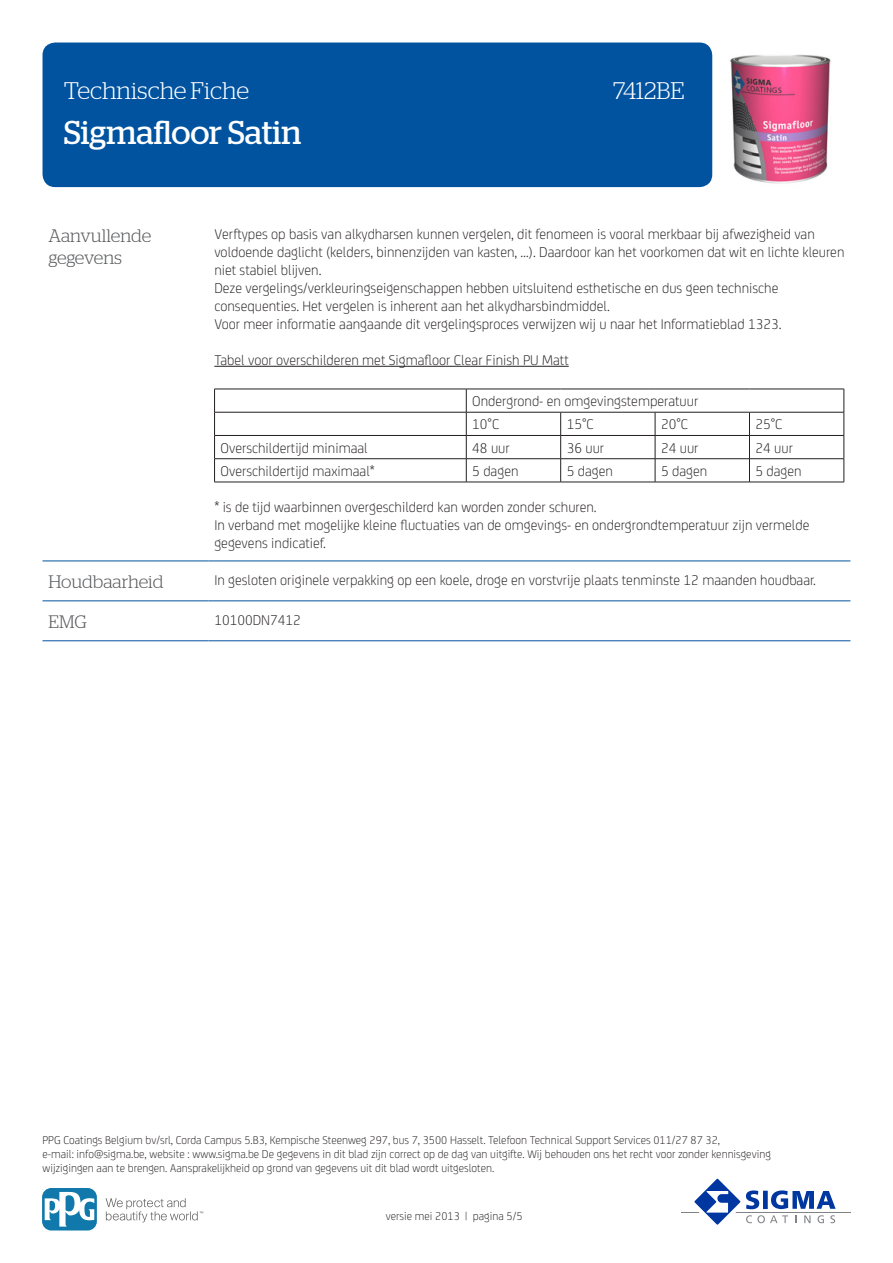
<style>
.page{position:relative;width:893px;height:1263px;background:#fff}
.page>*{position:absolute;margin:0;border:0;box-sizing:border-box;transform-origin:0 0}
.t1{font:33px "Stag";color:#fff}
.t2{font:300 24px "Stag";color:#fff}
.KOP{font:300 18px/21.6px "Stag";letter-spacing:-.005em;color:#57585a}
.BODY{font:300 15px/18px "FS Joey";color:#231f20}
.t3{font:300 12px/14.4px "FS Joey";color:#231f20}
</style>
<div class="page">
<div style="left:43px;top:43px;width:669px;height:144px;background:#0153a0;border-radius:13px"></div>
<hr style="left:681px;top:1211px;width:169px;height:1px;background:#808285">
<svg style="left:689px;top:1178px;width:147px;height:47px"></svg>
<svg style="left:106px;top:1198px;width:97px;height:24px"></svg>
<svg style="left:43px;top:1188px;width:54px;height:42px"></svg>
<svg style="left:45px;top:1191px;width:49px;height:35px"></svg>
<hr style="left:43px;top:560px;width:165px;height:1px;background:#0153a0">
<hr style="left:208px;top:560px;width:642px;height:1px;background:#0153a0">
<hr style="left:43px;top:600px;width:165px;height:1px;background:#0153a0">
<hr style="left:208px;top:600px;width:642px;height:1px;background:#0153a0">
<hr style="left:43px;top:640px;width:165px;height:1px;background:#0153a0">
<hr style="left:208px;top:640px;width:642px;height:1px;background:#0153a0">
<hr style="left:214px;top:366px;width:355px;height:1px;background:#231f20">
<hr style="left:214px;top:389px;width:252px;height:1px;background:#231f20">
<hr style="left:466px;top:389px;width:95px;height:1px;background:#231f20">
<hr style="left:561px;top:389px;width:94px;height:1px;background:#231f20">
<hr style="left:655px;top:389px;width:94px;height:1px;background:#231f20">
<hr style="left:749px;top:389px;width:95px;height:1px;background:#231f20">
<hr style="left:214px;top:412px;width:252px;height:1px;background:#231f20">
<hr style="left:466px;top:412px;width:95px;height:1px;background:#231f20">
<hr style="left:561px;top:412px;width:94px;height:1px;background:#231f20">
<hr style="left:655px;top:412px;width:94px;height:1px;background:#231f20">
<hr style="left:749px;top:412px;width:95px;height:1px;background:#231f20">
<hr style="left:214px;top:435px;width:252px;height:1px;background:#231f20">
<hr style="left:466px;top:435px;width:95px;height:1px;background:#231f20">
<hr style="left:561px;top:435px;width:94px;height:1px;background:#231f20">
<hr style="left:655px;top:435px;width:94px;height:1px;background:#231f20">
<hr style="left:749px;top:435px;width:95px;height:1px;background:#231f20">
<hr style="left:214px;top:458px;width:252px;height:1px;background:#231f20">
<svg style="left:214px;top:389px;width:1px;height:93px"></svg>
<hr style="left:466px;top:458px;width:95px;height:1px;background:#231f20">
<svg style="left:466px;top:389px;width:1px;height:93px"></svg>
<hr style="left:561px;top:458px;width:94px;height:1px;background:#231f20">
<svg style="left:560px;top:412px;width:1px;height:70px"></svg>
<hr style="left:655px;top:458px;width:94px;height:1px;background:#231f20">
<svg style="left:655px;top:412px;width:1px;height:70px"></svg>
<hr style="left:749px;top:458px;width:95px;height:1px;background:#231f20">
<svg style="left:749px;top:412px;width:1px;height:70px"></svg>
<svg style="left:844px;top:389px;width:1px;height:93px"></svg>
<hr style="left:214px;top:482px;width:252px;height:1px;background:#231f20">
<hr style="left:466px;top:482px;width:95px;height:1px;background:#231f20">
<hr style="left:561px;top:482px;width:94px;height:1px;background:#231f20">
<hr style="left:655px;top:482px;width:94px;height:1px;background:#231f20">
<hr style="left:749px;top:482px;width:95px;height:1px;background:#231f20">
<img style="left:730px;top:54px;width:101px;height:130px">
<h2 class="t2" style="left:64px;top:77px;width:187px">Technische Fiche</h2>
<h2 class="t2" style="left:613px;top:77px;width:73px">7412BE</h2>
<h1 class="t1" style="left:64px;top:114px;width:239px">Sigmafloor Satin</h1>
<p class="KOP" style="left:49px;top:225px;width:104px">Aanvullende gegevens</p>
<p class="BODY" style="left:214px;top:224px;width:632px">Verftypes op basis van alkydharsen kunnen vergelen, dit fenomeen is vooral merkbaar bij afwezigheid van voldoende daglicht (kelders, binnenzijden van kasten, …). Daardoor kan het voorkomen dat wit en lichte kleuren niet stabiel blijven.<br>Deze vergelings/verkleuringseigenschappen hebben uitsluitend esthetische en dus geen technische consequenties. Het vergelen is inherent aan het alkydharsbindmiddel.<br>Voor meer informatie aangaande dit vergelingsproces verwijzen wij u naar het Informatieblad 1323.</p>
<p class="BODY" style="left:214px;top:350px;width:356px">Tabel voor overschilderen met Sigmafloor Clear Finish PU Matt</p>
<p class="BODY" style="left:472px;top:391px;width:227px">Ondergrond- en omgevingstemperatuur</p>
<p class="BODY" style="left:472px;top:415px;width:29px">10°C</p>
<p class="BODY" style="left:567px;top:415px;width:29px">15°C</p>
<p class="BODY" style="left:661px;top:415px;width:29px">20°C</p>
<p class="BODY" style="left:755px;top:415px;width:29px">25°C</p>
<p class="BODY" style="left:221px;top:438px;width:149px">Overschildertijd minimaal</p>
<p class="BODY" style="left:472px;top:438px;width:39px">48 uur</p>
<p class="BODY" style="left:567px;top:438px;width:39px">36 uur</p>
<p class="BODY" style="left:661px;top:438px;width:39px">24 uur</p>
<p class="BODY" style="left:755px;top:438px;width:39px">24 uur</p>
<p class="BODY" style="left:221px;top:461px;width:156px">Overschildertijd maximaal*</p>
<p class="BODY" style="left:472px;top:461px;width:48px">5 dagen</p>
<p class="BODY" style="left:567px;top:461px;width:48px">5 dagen</p>
<p class="BODY" style="left:661px;top:461px;width:48px">5 dagen</p>
<p class="BODY" style="left:755px;top:461px;width:48px">5 dagen</p>
<p class="BODY" style="left:214px;top:497px;width:597px">* is de tijd waarbinnen overgeschilderd kan worden zonder schuren.<br>In verband met mogelijke kleine fluctuaties van de omgevings- en ondergrondtemperatuur zijn vermelde gegevens indicatief.</p>
<p class="KOP" style="left:49px;top:571px;width:116px">Houdbaarheid</p>
<p class="BODY" style="left:214px;top:570px;width:603px">In gesloten originele verpakking op een koele, droge en vorstvrije plaats tenminste 12 maanden houdbaar.</p>
<p class="KOP" style="left:49px;top:611px;width:40px">EMG</p>
<p class="BODY" style="left:214px;top:610px;width:88px">10100DN7412</p>
<p class="t3" style="left:43px;top:1132px;width:730px">PPG Coatings Belgium bv/srl, Corda Campus 5.B3, Kempische Steenweg 297, bus 7, 3500 Hasselt. Telefoon Technical Support Services 011/27 87 32,<br>e-mail: info@sigma.be, website : www.sigma.be De gegevens in dit blad zijn correct op de dag van uitgifte. Wij behouden ons het recht voor zonder kennisgeving wijzigingen aan te brengen. Aansprakelijkheid op grond van gegevens uit dit blad wordt uitgesloten.</p>
<p class="t3" style="left:386px;top:1208px;width:138px">versie mei 2013 | pagina 5/5</p>
</div>
